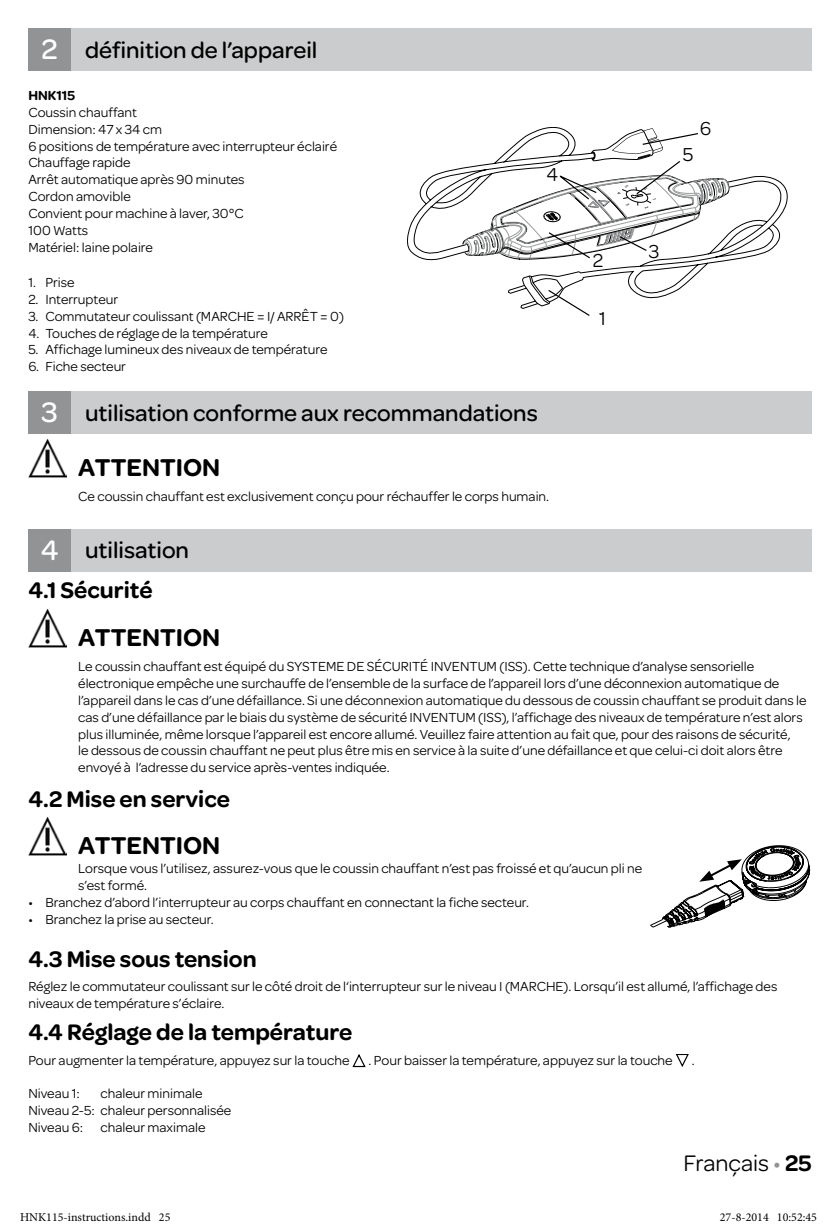
<style>
.page{position:relative;width:840px;height:1227px;background:#fff}
.page>*{position:absolute;margin:0;border:0;box-sizing:border-box;transform-origin:0 0}
.t1{font:600 26px "Omnes";color:#000}
.t2{font:500 24px "Omnes";color:#000}
.t3{font:600 24px "Omnes";color:#000}
.t4{font:24px "Omnes";color:#000}
.t5{font:20px "Omnes";color:#000}
.t6{font:14px/16.8px "Omnes";color:#000}
.t7{font:600 14px "Omnes";color:#000}
.t8{font:12px "Minion Pro";color:#000}
.s1{font-size:30px;color:#fff}
.s2{color:#929395}
.s3{font-weight:600}
</style>
<div class="page">
<div style="left:57px;top:28px;width:754px;height:43px;background:#cacccd"></div>
<div style="left:28px;top:28px;width:43px;height:43px;background:#929395"></div>
<div style="left:57px;top:391px;width:754px;height:43px;background:#cacccd"></div>
<div style="left:28px;top:391px;width:43px;height:43px;background:#929395"></div>
<img style="left:28px;top:438px;width:39px;height:39px">
<div style="left:57px;top:529px;width:754px;height:42px;background:#cacccd"></div>
<div style="left:28px;top:529px;width:43px;height:42px;background:#929395"></div>
<img style="left:28px;top:608px;width:39px;height:39px">
<img style="left:28px;top:816px;width:39px;height:39px">
<svg style="left:650px;top:845px;width:159px;height:83px"></svg>
<hr style="left:446px;top:468px;width:343px;height:1px;background:#000">
<svg style="left:352px;top:1054px;width:14px;height:14px"></svg>
<svg style="left:675px;top:1054px;width:14px;height:13px"></svg>
<svg style="left:407px;top:127px;width:381px;height:189px"></svg>
<h2 class="t2" style="left:42px;top:33px;width:277px"><span class="s1">2</span> définition de l’appareil</h2>
<p class="t7" style="left:28px;top:86px;width:48px">HNK115</p>
<p class="t6" style="left:28px;top:103px;width:310px">Coussin chauffant<br>Dimension: 47 x 34 cm<br>6 positions de température avec interrupteur éclairé<br>Chauffage rapide<br>Arrêt automatique après 90 minutes<br>Cordon amovible<br>Convient pour machine à laver, 30°C<br>100 Watts<br>Matériel: laine polaire</p>
<p class="t6" style="left:28px;top:273px;width:48px">1. Prise</p>
<p class="t6" style="left:28px;top:290px;width:91px">2. Interrupteur</p>
<p class="t6" style="left:28px;top:307px;width:317px">3. Commutateur coulissant (MARCHE = I/ ARRÊT = 0)</p>
<p class="t6" style="left:28px;top:324px;width:241px">4. Touches de réglage de la température</p>
<p class="t6" style="left:28px;top:340px;width:300px">5. Affichage lumineux des niveaux de température</p>
<p class="t6" style="left:28px;top:357px;width:99px">6. Fiche secteur</p>
<h3 class="t5" style="left:546px;top:161px;width:13px">4</h3>
<h2 class="t2" style="left:41px;top:396px;width:497px"><span class="s1">3</span> utilisation conforme aux recommandations</h2>
<h1 class="t1" style="left:78px;top:448px;width:143px">ATTENTION</h1>
<p class="t6" style="left:78px;top:487px;width:472px">Ce coussin chauffant est exclusivement conçu pour réchauffer le corps humain.</p>
<h2 class="t2" style="left:41px;top:534px;width:150px"><span class="s1">4</span> utilisation</h2>
<h2 class="t3" style="left:28px;top:573px;width:126px">4.1 Sécurité</h2>
<h3 class="t5" style="left:592px;top:246px;width:12px">2</h3>
<h3 class="t5" style="left:598px;top:304px;width:8px">1</h3>
<h3 class="t5" style="left:682px;top:141px;width:12px">5</h3>
<h3 class="t5" style="left:699px;top:114px;width:13px">6</h3>
<h3 class="t5" style="left:648px;top:238px;width:12px">3</h3>
<h1 class="t1" style="left:78px;top:618px;width:143px">ATTENTION</h1>
<p class="t6" style="left:78px;top:657px;width:729px">Le coussin chauffant est équipé du SYSTEME DE SÉCURITÉ INVENTUM (ISS). Cette technique d’analyse sensorielle électronique empêche une surchauffe de l’ensemble de la surface de l’appareil lors d’une déconnexion automatique de l’appareil dans le cas d’une défaillance. Si une déconnexion automatique du dessous de coussin chauffant se produit dans le cas d’une défaillance par le biais du système de sécurité INVENTUM (ISS), l’affichage des niveaux de température n’est alors plus illuminée, même lorsque l’appareil est encore allumé. Veuillez faire attention au fait que, pour des raisons de sécurité,<br>le dessous de coussin chauffant ne peut plus être mis en service à la suite d’une défaillance et que celui-ci doit alors être envoyé à l’adresse du service après-ventes indiquée.</p>
<h2 class="t3" style="left:28px;top:781px;width:203px">4.2 Mise en service</h2>
<h1 class="t1" style="left:78px;top:827px;width:143px">ATTENTION</h1>
<p class="t6" style="left:78px;top:859px;width:565px">Lorsque vous l’utilisez, assurez-vous que le coussin chauffant n’est pas froissé et qu’aucun pli ne s’est formé.</p>
<p class="t6" style="left:28px;top:893px;width:502px">• Branchez d’abord l’interrupteur au corps chauffant en connectant la fiche secteur.</p>
<p class="t6" style="left:28px;top:910px;width:187px">• Branchez la prise au secteur.</p>
<h2 class="t3" style="left:28px;top:942px;width:230px">4.3 Mise sous tension</h2>
<p class="t6" style="left:28px;top:977px;width:750px">Réglez le commutateur coulissant sur le côté droit de l‘interrupteur sur le niveau I (MARCHE). Lorsqu’il est allumé, l’affichage des niveaux de température s’éclaire.</p>
<h2 class="t3" style="left:28px;top:1014px;width:325px">4.4 Réglage de la température</h2>
<p class="t6" style="left:28px;top:1051px;width:322px">Pour augmenter la température, appuyez sur la touche</p>
<p class="t6" style="left:368px;top:1051px;width:305px">. Pour baisser la température, appuyez sur la touche</p>
<p class="t6" style="left:691px;top:1051px;width:4px">.</p>
<p class="t6" style="left:28px;top:1084px;width:53px">Niveau 1:</p>
<p class="t6" style="left:28px;top:1084px;width:204px;text-indent:72px">chaleur minimale<br>Niveau 2-5: chaleur personnalisée<br>Niveau 6: chaleur maximale</p>
<h2 class="t4" style="left:683px;top:1146px;width:129px">Français <span class="s2">•</span> <span class="s3">25</span></h2>
<p class="t8" style="left:20px;top:1209px;width:152px">HNK115-instructions.indd 25</p>
<p class="t8" style="left:719px;top:1209px;width:99px">27-8-2014 10:52:45</p>
</div>
